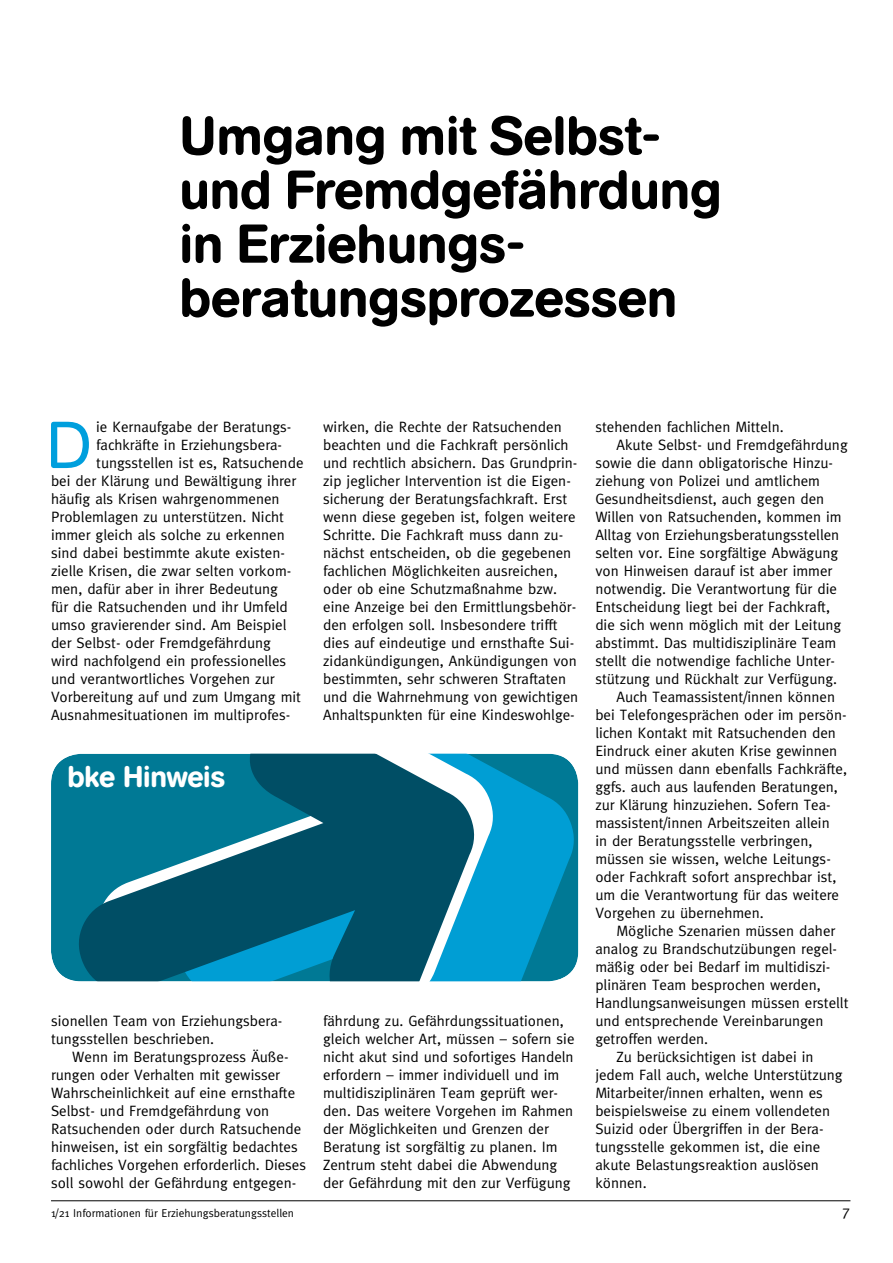
<style>
.page{position:relative;width:893px;height:1263px;background:#fff}
.page>*{position:absolute;margin:0;border:0;box-sizing:border-box;transform-origin:0 0}
.t1{font:65.55px "AG Book Rounded";color:#009fdd}
.t2{font:500 54px/54px "AG Book Rounded";color:#000}
.t3{font:500 29.7px "AG Book Rounded";letter-spacing:-.01em;color:#fff}
.t4{font:15px/18px "Meta";color:#000}
.t5{font:11.4px "Meta";color:#000}
</style>
<div class="page">
<hr style="left:51px;top:1200px;width:799px;height:1px;background:#000">
<svg style="left:51px;top:754px;width:527px;height:227px"></svg>
<h2 class="t2" style="left:179px;top:110px;width:544px">Umgang mit Selbst&shy;und Fremdgefährdung in Erziehungs&shy;beratungsprozessen</h2>
<h1 class="t1" style="left:46px;top:408px;width:48px">D</h1>
<p class="t4" style="left:96px;top:418px;width:197px">ie Kernaufgabe der Beratungs-</p>
<p class="t4" style="left:96px;top:436px;width:187px">fachkräfte in Erziehungsbera-</p>
<p class="t4" style="left:96px;top:454px;width:209px">tungsstellen ist es, Ratsuchende</p>
<p class="t4" style="left:51px;top:472px;width:247px">bei der Klärung und Bewältigung ihrer</p>
<p class="t4" style="left:51px;top:490px;width:230px">häufig als Krisen wahrgenommenen</p>
<p class="t4" style="left:51px;top:508px;width:234px">Problemlagen zu unterstützen. Nicht</p>
<p class="t4" style="left:51px;top:526px;width:235px">immer gleich als solche zu erkennen</p>
<p class="t4" style="left:51px;top:544px;width:235px">sind dabei bestimmte akute existen-</p>
<p class="t4" style="left:51px;top:562px;width:242px">zielle Krisen, die zwar selten vorkom-</p>
<p class="t4" style="left:51px;top:580px;width:228px">men, dafür aber in ihrer Bedeutung</p>
<p class="t4" style="left:51px;top:598px;width:238px">für die Ratsuchenden und ihr Umfeld</p>
<p class="t4" style="left:51px;top:616px;width:237px">umso gravierender sind. Am Beispiel</p>
<p class="t4" style="left:51px;top:634px;width:221px">der Selbst- oder Fremdgefährdung</p>
<p class="t4" style="left:51px;top:652px;width:237px">wird nachfolgend ein professionelles</p>
<p class="t4" style="left:51px;top:670px;width:225px">und verantwortliches Vorgehen zur</p>
<p class="t4" style="left:51px;top:688px;width:251px">Vorbereitung auf und zum Umgang mit</p>
<p class="t4" style="left:51px;top:706px;width:241px">Ausnahmesituationen im multiprofes-</p>
<h3 class="t3" style="left:68px;top:760px;width:159px">bke Hinweis</h3>
<p class="t4" style="left:323px;top:418px;width:257px">wirken, die Rechte der Ratsuchenden beachten und die Fachkraft persönlich und rechtlich absichern. Das Grundprin&shy;zip jeglicher Intervention ist die Eigen&shy;sicherung der Beratungsfachkraft. Erst wenn diese gegeben ist, folgen weitere Schritte. Die Fachkraft muss dann zu&shy;nächst entscheiden, ob die gegebenen fachlichen Möglichkeiten ausreichen, oder ob eine Schutzmaßnahme bzw. eine Anzeige bei den Ermittlungsbehör&shy;den erfolgen soll. Insbesondere trifft dies auf eindeutige und ernsthafte Sui&shy;zidankündigungen, Ankündigungen von bestimmten, sehr schweren Straftaten und die Wahrnehmung von gewichtigen Anhaltspunkten für eine Kindeswohlge-</p>
<p class="t4" style="left:51px;top:1012px;width:233px">sionellen Team von Erziehungsbera&shy;tungsstellen beschrieben.</p>
<p class="t4" style="left:51px;top:1048px;width:257px;text-indent:21px">Wenn im Beratungsprozess Äuße&shy;rungen oder Verhalten mit gewisser Wahrscheinlichkeit auf eine ernsthafte Selbst- und Fremdgefährdung von Ratsuchenden oder durch Ratsuchende hinweisen, ist ein sorgfältig bedachtes fachliches Vorgehen erforderlich. Dieses soll sowohl der Gefährdung entgegen-</p>
<p class="t4" style="left:323px;top:1012px;width:253px">fährdung zu. Gefährdungssituationen, gleich welcher Art, müssen – sofern sie nicht akut sind und sofortiges Handeln erfordern – immer individuell und im multidisziplinären Team geprüft wer&shy;den. Das weitere Vorgehen im Rahmen der Möglichkeiten und Grenzen der Beratung ist sorgfältig zu planen. Im Zentrum steht dabei die Abwendung der Gefährdung mit den zur Verfügung</p>
<p class="t4" style="left:595px;top:418px;width:190px">stehenden fachlichen Mitteln.</p>
<p class="t4" style="left:617px;top:436px;width:233px">Akute Selbst- und Fremdgefährdung</p>
<p class="t4" style="left:595px;top:454px;width:239px">sowie die dann obligatorische Hinzu-</p>
<p class="t4" style="left:595px;top:472px;width:226px">ziehung von Polizei und amtlichem</p>
<p class="t4" style="left:595px;top:490px;width:230px">Gesundheitsdienst, auch gegen den</p>
<p class="t4" style="left:595px;top:508px;width:248px">Willen von Ratsuchenden, kommen im</p>
<p class="t4" style="left:595px;top:526px;width:245px">Alltag von Erziehungsberatungsstellen</p>
<p class="t4" style="left:595px;top:544px;width:244px">selten vor. Eine sorgfältige Abwägung</p>
<p class="t4" style="left:595px;top:562px;width:239px">von Hinweisen darauf ist aber immer</p>
<p class="t4" style="left:595px;top:580px;width:243px">notwendig. Die Verantwortung für die</p>
<p class="t4" style="left:595px;top:598px;width:236px">Entscheidung liegt bei der Fachkraft,</p>
<p class="t4" style="left:595px;top:616px;width:247px">die sich wenn möglich mit der Leitung</p>
<p class="t4" style="left:595px;top:634px;width:242px">abstimmt. Das multidisziplinäre Team</p>
<p class="t4" style="left:595px;top:652px;width:241px">stellt die notwendige fachliche Unter-</p>
<p class="t4" style="left:595px;top:670px;width:243px">stützung und Rückhalt zur Verfügung.</p>
<p class="t4" style="left:617px;top:688px;width:220px">Auch Teamassistent/innen können</p>
<p class="t4" style="left:595px;top:706px;width:253px">bei Telefongesprächen oder im persön-</p>
<p class="t4" style="left:595px;top:724px;width:242px">lichen Kontakt mit Ratsuchenden den</p>
<p class="t4" style="left:595px;top:742px;width:244px">Eindruck einer akuten Krise gewinnen</p>
<p class="t4" style="left:595px;top:760px;width:253px">und müssen dann ebenfalls Fachkräfte,</p>
<p class="t4" style="left:595px;top:778px;width:244px">ggfs. auch aus laufenden Beratungen,</p>
<p class="t4" style="left:595px;top:796px;width:237px">zur Klärung hinzuziehen. Sofern Tea-</p>
<p class="t4" style="left:595px;top:814px;width:236px">massistent/innen Arbeitszeiten allein</p>
<p class="t4" style="left:595px;top:832px;width:219px">in der Beratungsstelle verbringen,</p>
<p class="t4" style="left:595px;top:850px;width:237px">müssen sie wissen, welche Leitungs-</p>
<p class="t4" style="left:595px;top:868px;width:243px">oder Fachkraft sofort ansprechbar ist,</p>
<p class="t4" style="left:595px;top:886px;width:245px">um die Verantwortung für das weitere</p>
<p class="t4" style="left:595px;top:904px;width:170px">Vorgehen zu übernehmen.</p>
<p class="t4" style="left:617px;top:922px;width:220px">Mögliche Szenarien müssen daher</p>
<p class="t4" style="left:595px;top:940px;width:243px">analog zu Brandschutzübungen regel-</p>
<p class="t4" style="left:595px;top:958px;width:237px">mäßig oder bei Bedarf im multidiszi-</p>
<p class="t4" style="left:595px;top:976px;width:227px">plinären Team besprochen werden,</p>
<p class="t4" style="left:595px;top:994px;width:255px">Handlungsanweisungen müssen erstellt</p>
<p class="t4" style="left:595px;top:1012px;width:230px">und entsprechende Vereinbarungen</p>
<p class="t4" style="left:595px;top:1030px;width:114px">getroffen werden.</p>
<p class="t4" style="left:617px;top:1048px;width:199px">Zu berücksichtigen ist dabei in</p>
<p class="t4" style="left:595px;top:1066px;width:249px">jedem Fall auch, welche Unterstützung</p>
<p class="t4" style="left:595px;top:1084px;width:229px">Mitarbeiter/innen erhalten, wenn es</p>
<p class="t4" style="left:595px;top:1102px;width:236px">beispielsweise zu einem vollendeten</p>
<p class="t4" style="left:595px;top:1120px;width:230px">Suizid oder Übergriffen in der Bera-</p>
<p class="t4" style="left:595px;top:1138px;width:227px">tungsstelle gekommen ist, die eine</p>
<p class="t4" style="left:595px;top:1156px;width:225px">akute Belastungsreaktion auslösen</p>
<p class="t4" style="left:595px;top:1174px;width:53px">können.</p>
<p class="t5" style="left:51px;top:1206px;width:244px">1/21 Informationen für Erziehungsberatungsstellen</p>
<p class="t4" style="left:842px;top:1202px;width:10px">7</p>
</div>
